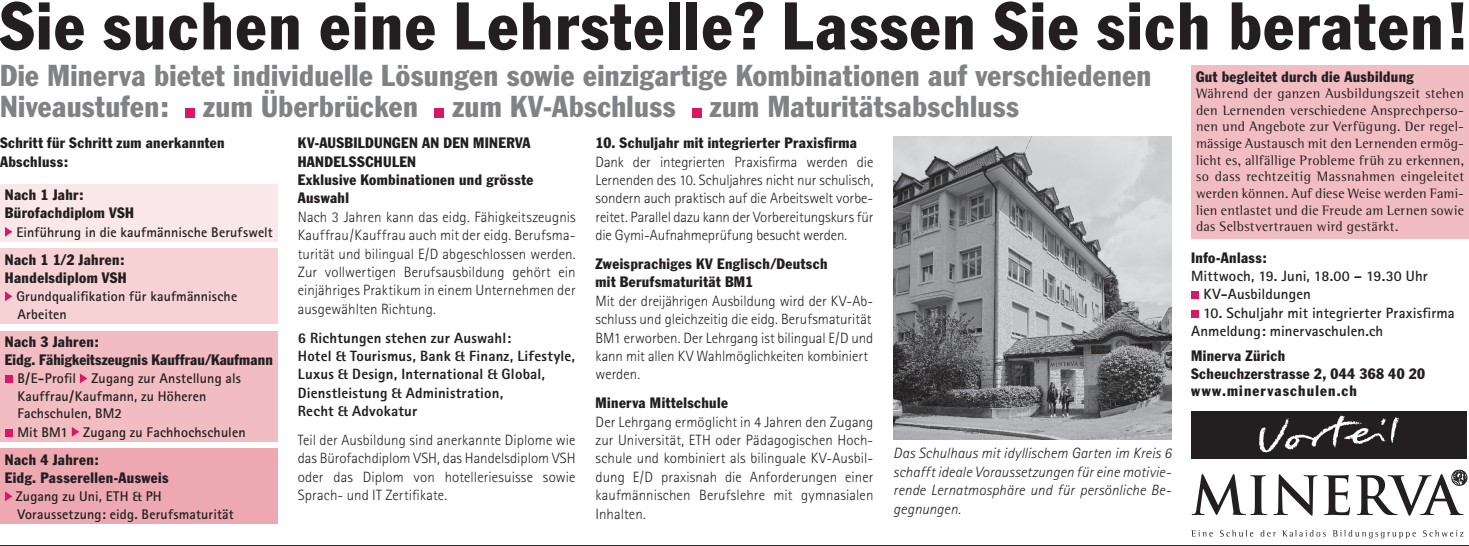
<style>
.page{position:relative;width:1469px;height:546px;background:#fff}
.page>*{position:absolute;margin:0;border:0;box-sizing:border-box;transform-origin:0 0}
.t1{font:condensed 66.15px "Franklin Gothic";letter-spacing:.03em;color:#231f20}
.t2{font:condensed 29.75px/31.5px "Franklin Gothic";letter-spacing:.015em;color:#808285}
.t3{font:300 14.88px/18.4px "Rotis Sans Serif";color:#231f20;text-align:justify}
.t4{font:condensed 14.88px/18.4px "Franklin Gothic";letter-spacing:.025em;color:#231f20}
.t5{font:800 14.88px/18.4px "Rotis Sans Serif";letter-spacing:.015em;color:#231f20}
.t6{font:italic 300 14.88px/18.4px "Rotis Sans Serif";letter-spacing:.005em;color:#231f20;text-align:justify}
.t7{font:700 14.88px/18.4px "Rotis Sans Serif";letter-spacing:.005em;color:#231f20}
.t8{font:14px/16.6px "Rotis Semi Serif";letter-spacing:.025em;color:#231f20;text-align:justify}
.t9{font:700 14px/17.8px "Rotis Sans Serif";letter-spacing:.01em;color:#231f20}
</style>
<div class="page">
<svg style="left:1191px;top:474px;width:76px;height:41px"></svg>
<svg style="left:1273px;top:474px;width:44px;height:41px"></svg>
<svg style="left:1323px;top:475px;width:26px;height:40px"></svg>
<svg style="left:1356px;top:470px;width:111px;height:45px"></svg>
<svg style="left:1191px;top:530px;width:21px;height:6px"></svg>
<svg style="left:1220px;top:530px;width:33px;height:6px"></svg>
<svg style="left:1260px;top:530px;width:15px;height:6px"></svg>
<svg style="left:1282px;top:530px;width:43px;height:6px"></svg>
<svg style="left:1332px;top:530px;width:83px;height:8px"></svg>
<svg style="left:1423px;top:530px;width:40px;height:6px"></svg>
<div style="left:1191px;top:411px;width:275px;height:47px;background:#231f20"></div>
<svg style="left:1259px;top:415px;width:139px;height:37px"></svg>
<div style="left:185px;top:107px;width:10px;height:10px;background:#d91865"></div>
<div style="left:434px;top:107px;width:10px;height:10px;background:#d91865"></div>
<div style="left:691px;top:107px;width:10px;height:10px;background:#d91865"></div>
<div style="left:1191px;top:291px;width:7px;height:8px;background:#d91865"></div>
<div style="left:1191px;top:310px;width:7px;height:7px;background:#d91865"></div>
<div style="left:1191px;top:65px;width:277px;height:174px;background:#f1bcc2"></div>
<img style="left:893px;top:136px;width:278px;height:303px">
<div style="left:0;top:184px;width:278px;height:58px;background:#fae7e9"></div>
<svg style="left:5px;top:227px;width:7px;height:10px"></svg>
<div style="left:0;top:249px;width:278px;height:75px;background:#f6d2d5"></div>
<svg style="left:5px;top:291px;width:7px;height:10px"></svg>
<div style="left:0;top:331px;width:278px;height:110px;background:#f1bcc2"></div>
<div style="left:5px;top:375px;width:8px;height:8px;background:#d91865"></div>
<svg style="left:80px;top:373px;width:7px;height:10px"></svg>
<div style="left:5px;top:429px;width:8px;height:8px;background:#d91865"></div>
<svg style="left:72px;top:427px;width:7px;height:10px"></svg>
<div style="left:0;top:448px;width:278px;height:75px;background:#eea8b2"></div>
<svg style="left:5px;top:491px;width:7px;height:10px"></svg>
<hr style="left:0;top:545px;width:1468px;height:1px;background:#231f20">
<h1 class="t1" style="left:0;top:-14px;width:1470px">Sie suchen eine Lehrstelle? Lassen Sie sich beraten!</h1>
<h2 class="t2" style="left:0;top:60px;width:1152px">Die Minerva bietet individuelle Lösungen sowie einzigartige Kombinationen auf verschiedenen<br>Niveaustufen: zum Überbrücken zum KV-Abschluss zum Maturitätsabschluss</h2>
<p class="t4" style="left:1196px;top:67px;width:219px">Gut begleitet durch die Ausbildung</p>
<p class="t8" style="left:1196px;top:85px;width:269px">Während der ganzen Ausbildungszeit stehen den Lernenden verschiedene Ansprechperso&shy;nen und Angebote zur Verfügung. Der regel&shy;mässige Austausch mit den Lernenden ermög&shy;licht es, allfällige Probleme früh zu erkennen, so dass rechtzeitig Massnahmen eingeleitet werden können. Auf diese Weise werden Fami&shy;lien entlastet und die Freude am Lernen sowie das Selbstvertrauen wird gestärkt.</p>
<p class="t4" style="left:595px;top:134px;width:263px">10. Schuljahr mit integrierter Praxisfirma</p>
<p class="t3" style="left:595px;top:152px;width:279px">Dank der integrierten Praxisfirma werden die Lernenden des 10. Schuljahres nicht nur schulisch, sondern auch praktisch auf die Arbeitswelt vorbe&shy;reitet. Parallel dazu kann der Vorbereitungskurs für die Gymi-Aufnahmeprüfung besucht werden.</p>
<p class="t4" style="left:595px;top:254px;width:233px">Zweisprachiges KV Englisch/Deutsch mit Berufsmaturität BM1</p>
<p class="t3" style="left:595px;top:291px;width:279px;text-align:left">Mit der dreijährigen Ausbildung wird der KV-Ab&shy;schluss und gleichzeitig die eidg. Berufsmaturität BM1 erworben. Der Lehrgang ist bilingual E/D und kann mit allen KV Wahlmöglichkeiten kombiniert werden.</p>
<p class="t4" style="left:595px;top:393px;width:134px">Minerva Mittelschule</p>
<p class="t3" style="left:595px;top:412px;width:279px">Der Lehrgang ermöglicht in 4 Jahren den Zugang zur Universität, ETH oder Pädagogischen Hoch&shy;schule und kombiniert als bilinguale KV-Ausbil&shy;dung E/D praxisnah die Anforderungen einer kaufmännischen Berufslehre mit gymnasialen Inhalten.</p>
<p class="t4" style="left:0;top:134px;width:226px">Schritt für Schritt zum anerkannten<br>Abschluss:</p>
<p class="t4" style="left:5px;top:185px;width:130px">Nach 1 Jahr:<br>Bürofachdiplom VSH</p>
<p class="t9" style="left:16px;top:223px;width:258px">Einführung in die kaufmännische Berufswelt</p>
<p class="t4" style="left:5px;top:250px;width:123px">Nach 1 1/2 Jahren:<br>Handelsdiplom VSH</p>
<p class="t9" style="left:16px;top:287px;width:222px">Grundqualifikation für kaufmännische<br>Arbeiten</p>
<p class="t4" style="left:5px;top:332px;width:269px">Nach 3 Jahren:<br>Eidg. Fähigkeitszeugnis Kauffrau/Kaufmann</p>
<p class="t9" style="left:17px;top:369px;width:230px">B/E-Profil Zugang zur Anstellung als<br>Kauffrau/Kaufmann, zu Höheren<br>Fachschulen, BM2<br>Mit BM1 Zugang zu Fachhochschulen</p>
<p class="t4" style="left:5px;top:450px;width:165px">Nach 4 Jahren:<br>Eidg. Passerellen-Ausweis</p>
<p class="t9" style="left:16px;top:487px;width:220px">Zugang zu Uni, ETH &amp; PH<br>Voraussetzung: eidg. Berufsmaturität</p>
<p class="t4" style="left:298px;top:134px;width:237px">KV-AUSBILDUNGEN AN DEN MINERVA<br>HANDELSSCHULEN<br>Exklusive Kombinationen und grösste<br>Auswahl</p>
<p class="t3" style="left:298px;top:208px;width:279px">Nach 3 Jahren kann das eidg. Fähigkeitszeugnis Kauffrau/Kauffrau auch mit der eidg. Berufsma&shy;turität und bilingual E/D abgeschlossen werden.<br>Zur vollwertigen Berufsausbildung gehört ein einjähriges Praktikum in einem Unternehmen der ausgewählten Richtung.</p>
<p class="t5" style="left:298px;top:328px;width:279px">6 Richtungen stehen zur Auswahl:<br>Hotel &amp; Tourismus, Bank &amp; Finanz, Lifestyle, Luxus &amp; Design, International &amp; Global, Dienstleistung &amp; Administration,<br>Recht &amp; Advokatur</p>
<p class="t3" style="left:298px;top:431px;width:279px">Teil der Ausbildung sind anerkannte Diplome wie das Bürofachdiplom VSH, das Handelsdiplom VSH oder das Diplom von hotelleriesuisse sowie Sprach- und IT Zertifikate.</p>
<p class="t4" style="left:1191px;top:248px;width:77px">Info-Anlass:</p>
<p class="t7" style="left:1203px;top:266px;width:226px;text-indent:-12px">Mittwoch, 19. Juni, 18.00 – 19.30 Uhr<br>KV-Ausbildungen</p>
<p class="t7" style="left:1191px;top:303px;width:265px;text-indent:12px">10. Schuljahr mit integrierter Praxisfirma<br>Anmeldung: minervaschulen.ch</p>
<p class="t4" style="left:1191px;top:347px;width:235px;line-height:17.5px">Minerva Zürich<br>Scheuchzerstrasse 2, 044 368 40 20 www.minervaschulen.ch</p>
<p class="t6" style="left:893px;top:444px;width:279px">Das Schulhaus mit idyllischem Garten im Kreis 6 schafft ideale Voraussetzungen für eine motivie&shy;rende Lernatmosphäre und für persönliche Be&shy;gegnungen.</p>
</div>
